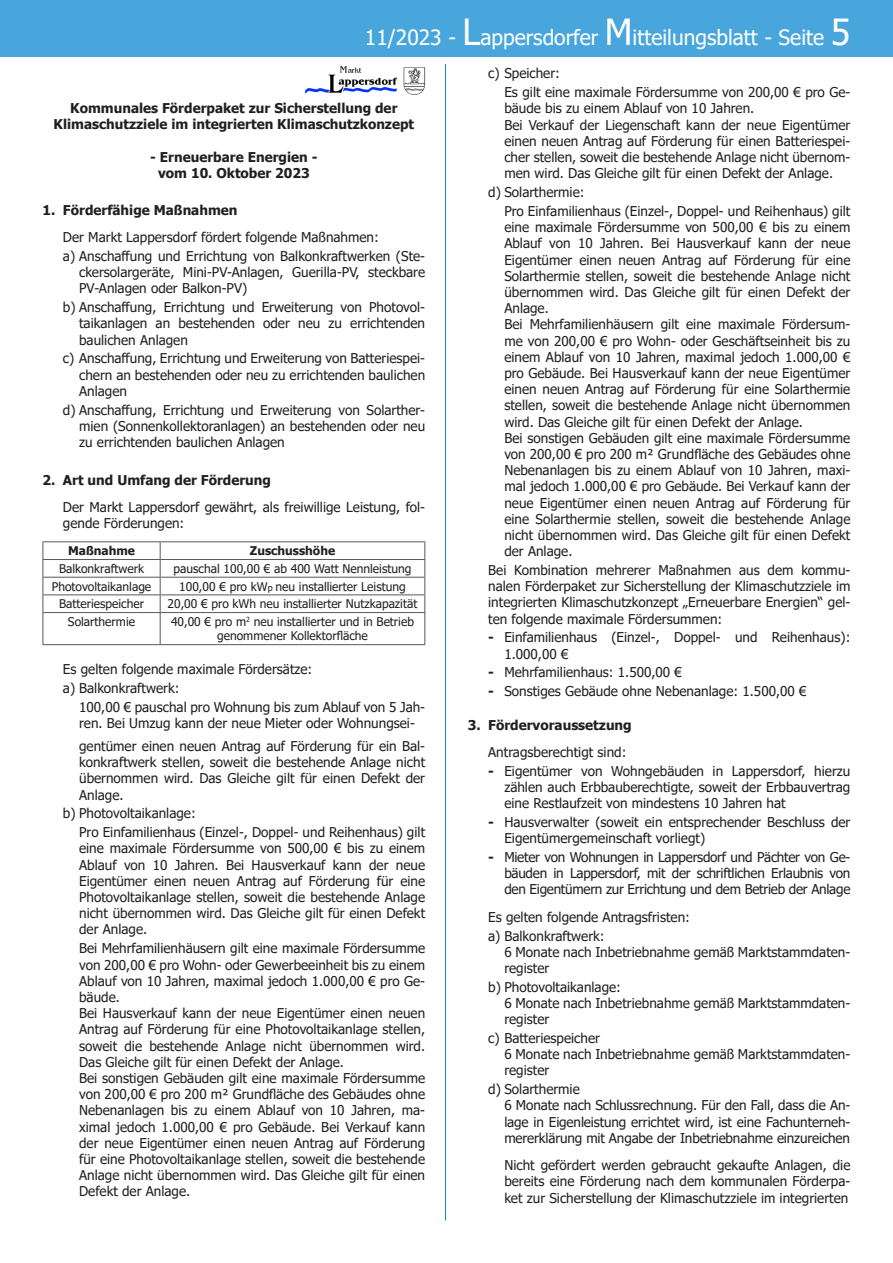
<style>
.page{position:relative;width:893px;height:1263px;background:#fff}
.page>*{position:absolute;margin:0;border:0;box-sizing:border-box;transform-origin:0 0}
.t1{font:21px "Tahoma";color:#fff}
.t2{font:13.5px/16.2px "Tahoma";color:#231f20}
.t3{font:700 13.5px/16.2px "Tahoma";color:#231f20;text-align:center}
.t4{font:12px/14.4px "Tahoma";color:#231f20;text-align:center}
.t5{font:700 12px "Tahoma";color:#231f20}
.s1{font-size:36px}
.s2{font-size:9px}
.s3{font-weight:700}
</style>
<div class="page">
<div style="left:0;top:0;width:893px;height:57px;background:#48a6dc"></div>
<hr style="left:445px;top:64px;width:1px;height:1156px;background:#0089cf">
<hr style="left:43px;top:541px;width:117px;height:1px;background:#57585a">
<hr style="left:160px;top:541px;width:265px;height:1px;background:#57585a">
<hr style="left:43px;top:559px;width:117px;height:1px;background:#57585a">
<hr style="left:160px;top:559px;width:265px;height:1px;background:#57585a">
<hr style="left:43px;top:577px;width:117px;height:1px;background:#57585a">
<hr style="left:160px;top:577px;width:265px;height:1px;background:#57585a">
<hr style="left:43px;top:594px;width:117px;height:1px;background:#57585a">
<svg style="left:43px;top:542px;width:1px;height:70px"></svg>
<hr style="left:160px;top:594px;width:265px;height:1px;background:#57585a">
<svg style="left:160px;top:542px;width:1px;height:70px"></svg>
<svg style="left:424px;top:542px;width:1px;height:70px"></svg>
<hr style="left:43px;top:612px;width:117px;height:1px;background:#57585a">
<hr style="left:43px;top:613px;width:1px;height:31px;background:#57585a">
<hr style="left:160px;top:612px;width:265px;height:1px;background:#57585a">
<hr style="left:160px;top:613px;width:1px;height:31px;background:#57585a">
<hr style="left:424px;top:613px;width:1px;height:31px;background:#57585a">
<hr style="left:43px;top:644px;width:117px;height:1px;background:#57585a">
<hr style="left:160px;top:644px;width:265px;height:1px;background:#57585a">
<img style="left:305px;top:66px;width:120px;height:29px">
<h1 class="t1" style="left:365px;top:24px;width:487px">11/2023 - <span class="s1">L</span>appersdorfer <span class="s1">M</span>itteilungsblatt - Seite <span class="s1">5</span></h1>
<p class="t3" style="left:54px;top:101px;width:362px">Kommunales Förderpaket zur Sicherstellung der<br>Klimaschutzziele im integrierten Klimaschutzkonzept</p>
<p class="t3" style="left:150px;top:149px;width:169px">- Erneuerbare Energien - vom 10. Oktober 2023</p>
<p class="t3" style="left:43px;top:202px;width:197px">1. Förderfähige Maßnahmen</p>
<p class="t2" style="left:63px;top:230px;width:317px">Der Markt Lappersdorf fördert folgende Maßnahmen:</p>
<p class="t2" style="left:79px;top:249px;width:348px;text-align:justify;text-indent:-16px">a) Anschaffung und Errichtung von Balkonkraftwerken (Ste&shy;ckersolargeräte, Mini-PV-Anlagen, Guerilla-PV, steckbare PV-Anlagen oder Balkon-PV)</p>
<p class="t2" style="left:79px;top:300px;width:348px;text-align:justify;text-indent:-16px">b) Anschaffung, Errichtung und Erweiterung von Photovol&shy;taikanlagen an bestehenden oder neu zu errichtenden baulichen Anlagen</p>
<p class="t2" style="left:79px;top:351px;width:348px;text-align:justify;text-indent:-16px">c) Anschaffung, Errichtung und Erweiterung von Batteriespei&shy;chern an bestehenden oder neu zu errichtenden baulichen Anlagen</p>
<p class="t2" style="left:79px;top:402px;width:348px;text-align:justify;text-indent:-16px">d) Anschaffung, Errichtung und Erweiterung von Solarther&shy;mien (Sonnenkollektoranlagen) an bestehenden oder neu zu errichtenden baulichen Anlagen</p>
<p class="t3" style="left:43px;top:472px;width:230px">2. Art und Umfang der Förderung</p>
<p class="t2" style="left:63px;top:500px;width:364px">Der Markt Lappersdorf gewährt, als freiwillige Leistung, fol&shy;gende Förderungen:</p>
<p class="t5" style="left:68px;top:542px;width:68px">Maßnahme</p>
<p class="t5" style="left:250px;top:542px;width:87px">Zuschusshöhe</p>
<p class="t4" style="left:59px;top:562px;width:86px">Balkonkraftwerk</p>
<p class="t4" style="left:174px;top:562px;width:239px">pauschal 100,00 € ab 400 Watt Nennleistung</p>
<p class="t4" style="left:52px;top:580px;width:101px">Photovoltaikanlage</p>
<p class="t4" style="left:179px;top:580px;width:228px">100,00 € pro kW<span class="s2">p</span> neu installierter Leistung</p>
<p class="t4" style="left:59px;top:597px;width:86px">Batteriespeicher</p>
<p class="t4" style="left:168px;top:597px;width:251px">20,00 € pro kWh neu installierter Nutzkapazität</p>
<p class="t4" style="left:68px;top:615px;width:69px">Solarthermie</p>
<p class="t4" style="left:171px;top:615px;width:244px">40,00 € pro m<sup>2</sup> neu installierter und in Betrieb genommener Kollektorfläche</p>
<p class="t2" style="left:63px;top:662px;width:251px">Es gelten folgende maximale Fördersätze:</p>
<p class="t2" style="left:63px;top:681px;width:118px">a) Balkonkraftwerk:</p>
<p class="t2" style="left:79px;top:699px;width:348px">100,00 € pauschal pro Wohnung bis zum Ablauf von 5 Jah&shy;ren. Bei Umzug kann der neue Mieter oder Wohnungsei-</p>
<p class="t2" style="left:79px;top:739px;width:348px;text-align:justify">gentümer einen neuen Antrag auf Förderung für ein Bal&shy;konkraftwerk stellen, soweit die bestehende Anlage nicht übernommen wird. Das Gleiche gilt für einen Defekt der Anlage.</p>
<p class="t2" style="left:79px;top:805px;width:348px;line-height:18.9px;text-indent:-16px">b) Photovoltaikanlage:<br>Pro Einfamilienhaus (Einzel-, Doppel- und Reihenhaus) gilt</p>
<p class="t2" style="left:79px;top:841px;width:348px;text-align:justify">eine maximale Fördersumme von 500,00 € bis zu einem Ablauf von 10 Jahren. Bei Hausverkauf kann der neue Eigentümer einen neuen Antrag auf Förderung für eine Photovoltaikanlage stellen, soweit die bestehende Anlage</p>
<p class="t2" style="left:79px;top:906px;width:348px">nicht übernommen wird. Das Gleiche gilt für einen Defekt der Anlage.</p>
<p class="t2" style="left:79px;top:941px;width:348px">Bei Mehrfamilienhäusern gilt eine maximale Fördersumme</p>
<p class="t2" style="left:79px;top:957px;width:348px">von 200,00 € pro Wohn- oder Gewerbeeinheit bis zu einem Ablauf von 10 Jahren, maximal jedoch 1.000,00 € pro Ge&shy;bäude.<br>Bei Hausverkauf kann der neue Eigentümer einen neuen Antrag auf Förderung für eine Photovoltaikanlage stellen, soweit die bestehende Anlage nicht übernommen wird.<br>Das Gleiche gilt für einen Defekt der Anlage.<br>Bei sonstigen Gebäuden gilt eine maximale Fördersumme von 200,00 € pro 200 m² Grundfläche des Gebäudes ohne Nebenanlagen bis zu einem Ablauf von 10 Jahren, ma&shy;ximal jedoch 1.000,00 € pro Gebäude. Bei Verkauf kann der neue Eigentümer einen neuen Antrag auf Förderung für eine Photovoltaikanlage stellen, soweit die bestehende Anlage nicht übernommen wird. Das Gleiche gilt für einen Defekt der Anlage.</p>
<p class="t2" style="left:504px;top:65px;width:348px;line-height:18.9px;text-indent:-16px">c) Speicher:<br>Es gilt eine maximale Fördersumme von 200,00 € pro Ge-</p>
<p class="t2" style="left:504px;top:101px;width:348px">bäude bis zu einem Ablauf von 10 Jahren.<br>Bei Verkauf der Liegenschaft kann der neue Eigentümer einen neuen Antrag auf Förderung für einen Batteriespei-</p>
<p class="t2" style="left:504px;top:150px;width:348px">cher stellen, soweit die bestehende Anlage nicht übernom&shy;men wird. Das Gleiche gilt für einen Defekt der Anlage.</p>
<p class="t2" style="left:504px;top:183px;width:348px;line-height:18.9px;text-indent:-16px">d) Solarthermie:<br>Pro Einfamilienhaus (Einzel-, Doppel- und Reihenhaus) gilt</p>
<p class="t2" style="left:504px;top:220px;width:348px">eine maximale Fördersumme von 500,00 € bis zu einem Ablauf von 10 Jahren. Bei Hausverkauf kann der neue Eigentümer einen neuen Antrag auf Förderung für eine Solarthermie stellen, soweit die bestehende Anlage nicht übernommen wird. Das Gleiche gilt für einen Defekt der Anlage.<br>Bei Mehrfamilienhäusern gilt eine maximale Fördersum&shy;me von 200,00 € pro Wohn- oder Geschäftseinheit bis zu einem Ablauf von 10 Jahren, maximal jedoch 1.000,00 € pro Gebäude. Bei Hausverkauf kann der neue Eigentümer einen neuen Antrag auf Förderung für eine Solarthermie stellen, soweit die bestehende Anlage nicht übernommen wird. Das Gleiche gilt für einen Defekt der Anlage.<br>Bei sonstigen Gebäuden gilt eine maximale Fördersumme von 200,00 € pro 200 m² Grundfläche des Gebäudes ohne Nebenanlagen bis zu einem Ablauf von 10 Jahren, maxi&shy;mal jedoch 1.000,00 € pro Gebäude. Bei Verkauf kann der neue Eigentümer einen neuen Antrag auf Förderung für eine Solarthermie stellen, soweit die bestehende Anlage nicht übernommen wird. Das Gleiche gilt für einen Defekt der Anlage.</p>
<p class="t2" style="left:488px;top:563px;width:364px">Bei Kombination mehrerer Maßnahmen aus dem kommu&shy;nalen Förderpaket zur Sicherstellung der Klimaschutzziele im</p>
<p class="t2" style="left:488px;top:595px;width:364px">integrierten Klimaschutzkonzept „Erneuerbare Energien“ gel&shy;ten folgende maximale Fördersummen:</p>
<p class="t2" style="left:488px;top:630px;width:364px"><span class="s3">-</span> Einfamilienhaus (Einzel-, Doppel- und Reihenhaus):</p>
<p class="t2" style="left:504px;top:646px;width:66px">1.000,00 €</p>
<p class="t2" style="left:488px;top:665px;width:195px"><span class="s3">-</span> Mehrfamilienhaus: 1.500,00 €</p>
<p class="t2" style="left:488px;top:684px;width:320px"><span class="s3">-</span> Sonstiges Gebäude ohne Nebenanlage: 1.500,00 €</p>
<p class="t3" style="left:468px;top:717px;width:165px">3. Fördervoraussetzung</p>
<p class="t2" style="left:488px;top:745px;width:140px">Antragsberechtigt sind:</p>
<p class="t2" style="left:504px;top:763px;width:348px;text-align:justify;text-indent:-16px"><span class="s3">-</span> Eigentümer von Wohngebäuden in Lappersdorf, hierzu zählen auch Erbbauberechtigte, soweit der Erbbauvertrag eine Restlaufzeit von mindestens 10 Jahren hat</p>
<p class="t2" style="left:504px;top:815px;width:348px;text-indent:-16px"><span class="s3">-</span> Hausverwalter (soweit ein entsprechender Beschluss der<br>Eigentümergemeinschaft vorliegt)</p>
<p class="t2" style="left:504px;top:850px;width:348px;text-align:justify;text-indent:-16px"><span class="s3">-</span> Mieter von Wohnungen in Lappersdorf und Pächter von Ge&shy;bäuden in Lappersdorf, mit der schriftlichen Erlaubnis von den Eigentümern zur Errichtung und dem Betrieb der Anlage</p>
<p class="t2" style="left:488px;top:909px;width:203px">Es gelten folgende Antragsfristen:</p>
<p class="t2" style="left:504px;top:928px;width:348px;text-indent:-16px">a) Balkonkraftwerk:<br>6 Monate nach Inbetriebnahme gemäß Marktstammdaten&shy;register</p>
<p class="t2" style="left:504px;top:979px;width:348px;text-indent:-16px">b) Photovoltaikanlage:<br>6 Monate nach Inbetriebnahme gemäß Marktstammdaten&shy;register</p>
<p class="t2" style="left:504px;top:1031px;width:348px;text-indent:-16px">c) Batteriespeicher<br>6 Monate nach Inbetriebnahme gemäß Marktstammdaten&shy;register</p>
<p class="t2" style="left:504px;top:1082px;width:348px;text-indent:-16px">d) Solarthermie<br>6 Monate nach Schlussrechnung. Für den Fall, dass die An&shy;lage in Eigenleistung errichtet wird, ist eine Fachunterneh&shy;mererklärung mit Angabe der Inbetriebnahme einzureichen</p>
<p class="t2" style="left:504px;top:1158px;width:348px;text-align:justify">Nicht gefördert werden gebraucht gekaufte Anlagen, die bereits eine Förderung nach dem kommunalen Förderpa&shy;ket zur Sicherstellung der Klimaschutzziele im integrierten</p>
</div>
